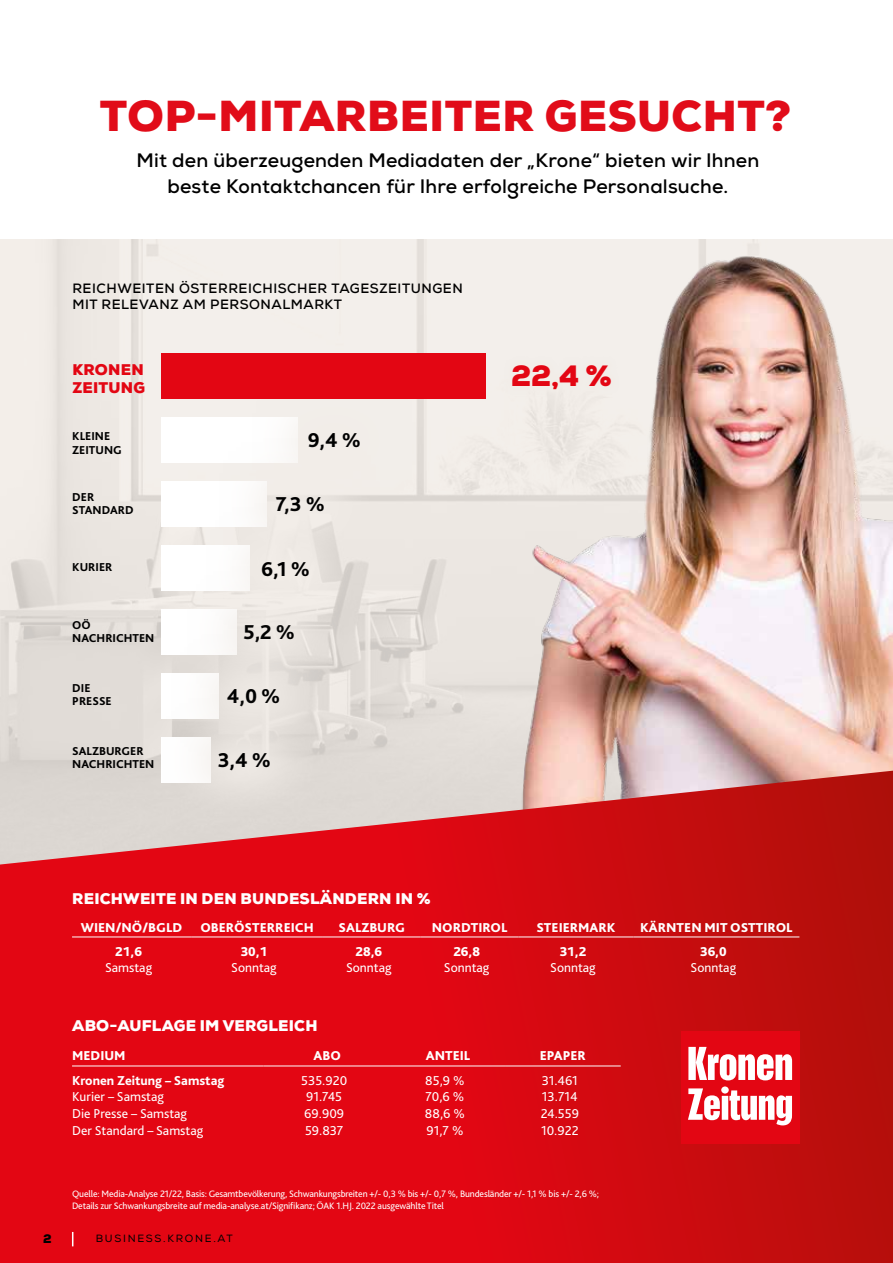
<style>
.page{position:relative;width:893px;height:1263px;background:#fff}
.page>*{position:absolute;margin:0;border:0;box-sizing:border-box;transform-origin:0 0}
.t1{font:900 42px "Nexa";letter-spacing:.015em;color:#e10c19}
.t2{font:900 28.5px "Nexa";color:#e30613}
.t3{font:800 21px "Bliss Pro";color:#000}
.t4{font:700 19.5px/25.5px "Nexa";letter-spacing:.01em;color:#000;text-align:center}
.t5{font:900 15px "Nexa";letter-spacing:.015em;color:#fff}
.t6{font:900 15px/18px "Nexa";letter-spacing:.015em;color:#e30613}
.t7{font:13.5px "Bliss Pro";color:#fff}
.t8{font:800 13.5px "Bliss Pro";color:#fff}
.t9{font:700 13.5px/16.2px "Nexa";letter-spacing:.04em;color:#000}
.t10{font:800 13.5px "Bliss Pro";color:#fff}
.t11{font:800 12px/13.5px "Bliss Pro";color:#000}
.t12{font:900 12px "Nexa";color:#000}
.t13{font:10.5px "Nexa";letter-spacing:.165em;color:#000}
.t14{font:9.75px/11.7px "Bliss Pro";letter-spacing:-.015em;color:#fff}
</style>
<div class="page">
<img style="left:0;top:239px;width:458px;height:532px">
<div style="left:161px;top:417px;width:136px;height:46px;background:#fff"></div>
<div style="left:161px;top:481px;width:106px;height:46px;background:#fff"></div>
<div style="left:161px;top:545px;width:88px;height:46px;background:#fff"></div>
<div style="left:161px;top:609px;width:75px;height:46px;background:#fff"></div>
<div style="left:161px;top:673px;width:58px;height:46px;background:#fff"></div>
<img style="left:458px;top:239px;width:435px;height:532px">
<svg style="left:0;top:771px;width:893px;height:492px;background:#d61820"></svg>
<hr style="left:72px;top:1065px;width:191px;height:1px;background:#fff">
<hr style="left:263px;top:1065px;width:128px;height:1px;background:#fff">
<hr style="left:391px;top:1065px;width:114px;height:1px;background:#fff">
<hr style="left:505px;top:1065px;width:116px;height:1px;background:#fff">
<hr style="left:72px;top:936px;width:119px;height:1px;background:#fff">
<hr style="left:191px;top:936px;width:132px;height:1px;background:#fff">
<hr style="left:323px;top:936px;width:98px;height:1px;background:#fff">
<hr style="left:421px;top:936px;width:98px;height:1px;background:#fff">
<hr style="left:519px;top:936px;width:114px;height:1px;background:#fff">
<hr style="left:633px;top:936px;width:166px;height:1px;background:#fff">
<div style="left:504px;top:357px;width:115px;height:41px;background:#f2ede8"></div>
<div style="left:251px;top:374px;width:166px;height:133px;background:#f2ede8"></div>
<svg style="left:219px;top:438px;width:162px;height:133px"></svg>
<svg style="left:187px;top:591px;width:164px;height:109px"></svg>
<svg style="left:171px;top:630px;width:165px;height:132px;fill:#e8e3de"></svg>
<svg style="left:161px;top:694px;width:166px;height:133px;fill:#e4dfda"></svg>
<div style="left:161px;top:353px;width:325px;height:46px;background:#e30613"></div>
<div style="left:681px;top:1031px;width:118px;height:113px;background:#e30613"></div>
<svg style="left:688px;top:1047px;width:104px;height:33px"></svg>
<svg style="left:688px;top:1086px;width:104px;height:39px"></svg>
<svg style="left:205px;top:503px;width:161px;height:133px;fill:#efeae5"></svg>
<svg style="left:72px;top:1232px;width:1px;height:14px"></svg>
<h1 class="t1" style="left:100px;top:88px;width:693px">TOP-MITARBEITER GESUCHT?</h1>
<h3 class="t4" style="left:136px;top:148px;width:624px">Mit den überzeugenden Mediadaten der „Krone“ bieten wir Ihnen beste Kontaktchancen für Ihre erfolgreiche Personalsuche.</h3>
<h3 class="t9" style="left:72px;top:280px;width:392px">REICHWEITEN ÖSTERREICHISCHER TAGESZEITUNGEN<br>MIT RELEVANZ AM PERSONALMARKT</h3>
<h3 class="t6" style="left:72px;top:361px;width:74px">KRONEN<br>ZEITUNG</h3>
<p class="t11" style="left:72px;top:428px;width:51px;line-height:14.4px">KLEINE<br>ZEITUNG</p>
<p class="t11" style="left:72px;top:490px;width:63px">DER<br>STANDARD</p>
<h3 class="t3" style="left:308px;top:427px;width:55px">9,4 %</h3>
<h3 class="t3" style="left:276px;top:491px;width:51px">7,3 %</h3>
<p class="t11" style="left:72px;top:560px;width:42px">KURIER</p>
<h3 class="t3" style="left:261px;top:556px;width:50px">6,1 %</h3>
<p class="t11" style="left:72px;top:618px;width:84px">OÖ<br>NACHRICHTEN</p>
<p class="t11" style="left:72px;top:681px;width:41px">DIE<br>PRESSE</p>
<p class="t11" style="left:72px;top:744px;width:84px">SALZBURGER<br>NACHRICHTEN</p>
<h3 class="t3" style="left:244px;top:619px;width:53px">5,2 %</h3>
<h3 class="t3" style="left:227px;top:682px;width:55px">4,0 %</h3>
<h3 class="t3" style="left:218px;top:747px;width:55px">3,4 %</h3>
<h3 class="t5" style="left:72px;top:888px;width:360px">REICHWEITE IN DEN BUNDESLÄNDERN IN %</h3>
<h2 class="t2" style="left:511px;top:357px;width:102px">22,4 %</h2>
<h3 class="t8" style="left:81px;top:919px;width:103px">WIEN/NÖ/BGLD</h3>
<h3 class="t8" style="left:200px;top:919px;width:115px">OBERÖSTERREICH</h3>
<h3 class="t8" style="left:339px;top:919px;width:68px">SALZBURG</h3>
<h3 class="t8" style="left:432px;top:919px;width:77px">NORDTIROL</h3>
<h3 class="t8" style="left:536px;top:919px;width:81px">STEIERMARK</h3>
<h3 class="t8" style="left:640px;top:919px;width:154px">KÄRNTEN MIT OSTTIROL</h3>
<h3 class="t8" style="left:115px;top:943px;width:28px">21,6</h3>
<h3 class="t8" style="left:241px;top:943px;width:28px">30,1</h3>
<h3 class="t8" style="left:356px;top:943px;width:28px">28,6</h3>
<h3 class="t8" style="left:453px;top:943px;width:28px">26,8</h3>
<h3 class="t8" style="left:560px;top:943px;width:28px">31,2</h3>
<h3 class="t8" style="left:700px;top:943px;width:28px">36,0</h3>
<h3 class="t7" style="left:105px;top:959px;width:49px">Samstag</h3>
<h3 class="t7" style="left:231px;top:959px;width:47px">Sonntag</h3>
<h3 class="t7" style="left:346px;top:959px;width:47px">Sonntag</h3>
<h3 class="t7" style="left:444px;top:959px;width:47px">Sonntag</h3>
<h3 class="t7" style="left:550px;top:959px;width:47px">Sonntag</h3>
<h3 class="t7" style="left:691px;top:959px;width:47px">Sonntag</h3>
<h3 class="t5" style="left:72px;top:1015px;width:247px">ABO-AUFLAGE IM VERGLEICH</h3>
<h3 class="t8" style="left:72px;top:1047px;width:55px">MEDIUM</h3>
<h3 class="t8" style="left:313px;top:1047px;width:29px">ABO</h3>
<h3 class="t8" style="left:426px;top:1047px;width:46px">ANTEIL</h3>
<h3 class="t8" style="left:540px;top:1047px;width:48px">EPAPER</h3>
<h3 class="t10" style="left:72px;top:1072px;width:154px">Kronen Zeitung – Samstag</h3>
<h3 class="t7" style="left:301px;top:1072px;width:48px">535.920</h3>
<h3 class="t7" style="left:425px;top:1072px;width:41px">85,9 %</h3>
<h3 class="t7" style="left:542px;top:1072px;width:37px">31.461</h3>
<h3 class="t7" style="left:72px;top:1088px;width:93px">Kurier – Samstag</h3>
<h3 class="t7" style="left:306px;top:1088px;width:38px">91.745</h3>
<h3 class="t7" style="left:426px;top:1088px;width:40px">70,6 %</h3>
<h3 class="t7" style="left:542px;top:1088px;width:37px">13.714</h3>
<h3 class="t7" style="left:72px;top:1105px;width:117px">Die Presse – Samstag</h3>
<h3 class="t7" style="left:304px;top:1105px;width:41px">69.909</h3>
<h3 class="t7" style="left:425px;top:1105px;width:42px">88,6 %</h3>
<h3 class="t7" style="left:541px;top:1105px;width:40px">24.559</h3>
<h3 class="t7" style="left:72px;top:1122px;width:133px">Der Standard – Samstag</h3>
<h3 class="t7" style="left:305px;top:1122px;width:40px">59.837</h3>
<h3 class="t7" style="left:426px;top:1122px;width:39px">91,7 %</h3>
<h3 class="t7" style="left:541px;top:1122px;width:39px">10.922</h3>
<p class="t14" style="left:72px;top:1188px;width:529px">Quelle: Media-Analyse 21/22, Basis: Gesamtbevölkerung, Schwankungsbreiten +/- 0,3 % bis +/- 0,7 %, Bundesländer +/- 1,1 % bis +/- 2,6 %;<br>Details zur Schwankungsbreite auf media-analyse.at/Signifikanz; ÖAK 1.HJ. 2022 ausgewählte Titel</p>
<p class="t12" style="left:43px;top:1230px;width:10px">2</p>
<p class="t13" style="left:96px;top:1232px;width:139px">BUSINESS.KRONE.AT</p>
</div>
